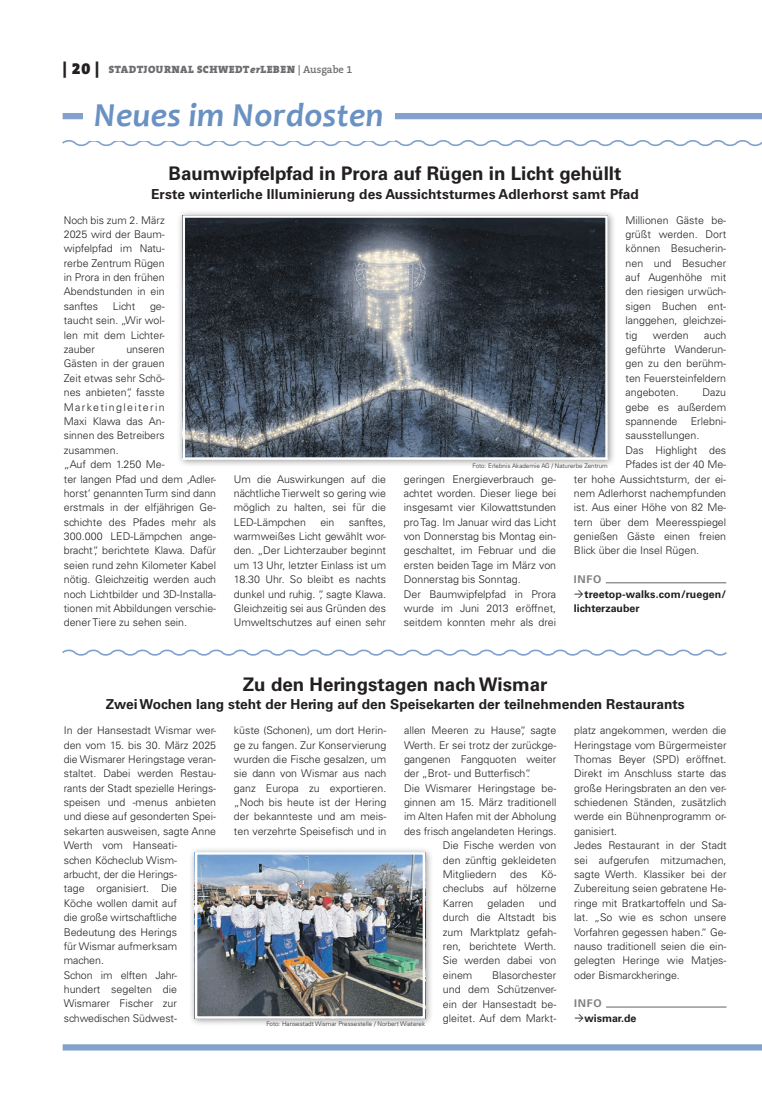
<style>
.page{position:relative;width:762px;height:1117px;background:#fff}
.page>*{position:absolute;margin:0;border:0;box-sizing:border-box;transform-origin:0 0}
.t1{font:italic 700 33.75px "Candara";letter-spacing:.01em;color:#6991c2}
.t2{font:700 18.75px "Univers";color:#231f20}
.t3{font:700 13.75px "Univers";color:#231f20}
.t4{font:300 10.62px/14.4px "Univers";color:#231f20;text-align:justify}
.t5{font:700 10.62px/14.4px "Univers";color:#231f20}
.t6{font:900 10.62px "The Serif B W9";letter-spacing:.045em;color:#6c6d70}
.t7{font:700 10.62px "Univers";letter-spacing:.07em;color:#808285}
.t8{font:300 6.25px "Univers";color:#231f20}
.s1{font-size:16.25px;color:#231f20}
.s2{font-style:italic}
.s3{font-family:"The Serif B W6";font-weight:600}
</style>
<div class="page">
<svg style="left:62px;top:649px;width:665px;height:7px"></svg>
<svg style="left:63px;top:1044px;width:699px;height:6px;background:#87a6cf"></svg>
<hr style="left:606px;top:582px;width:120px;height:1px;background:#808285">
<hr style="left:606px;top:1006px;width:120px;height:1px;background:#808285">
<div style="left:177px;top:209px;width:438px;height:258px;background:#231f20;opacity:.45"></div>
<img style="left:185px;top:218px;width:420px;height:238px">
<div style="left:182px;top:215px;width:426px;height:244px;border:2px solid #fff"></div>
<div style="left:189px;top:846px;width:244px;height:180px;background:#231f20;opacity:.45"></div>
<img style="left:198px;top:854px;width:224px;height:161px">
<div style="left:195px;top:851px;width:230px;height:167px;border:2px solid #fff"></div>
<svg style="left:62px;top:140px;width:700px;height:7px"></svg>
<div style="left:63px;top:113px;width:699px;height:6px;background:#82a2cd"></div>
<div style="left:83px;top:101px;width:311px;height:39px;background:#fff"></div>
<p class="t6" style="left:63px;top:63px;width:291px"><span class="s1">| 20 |</span> STADTJOURNAL SCHWEDT<span class="s2">er</span>LEBEN <span class="s3">| Ausgabe 1</span></p>
<h1 class="t1" style="left:94px;top:93px;width:291px">Neues im Nordosten</h1>
<h2 class="t2" style="left:168px;top:162px;width:454px">Baumwipfelpfad in Prora auf Rügen in Licht gehüllt</h2>
<p class="t3" style="left:151px;top:185px;width:489px">Erste winterliche Illuminierung des Aussichtsturmes Adlerhorst samt Pfad</p>
<p class="t4" style="left:64px;top:212px;width:102px">Noch bis zum 2. März 2025 wird der Baum&shy;wipfelpfad im Natu&shy;rerbe Zentrum Rügen in Prora in den frühen Abendstunden in ein sanftes</p>
<p class="t4" style="left:625px;top:212px;width:102px">Millionen Gäste be&shy;grüßt werden. Dort können Besucherin&shy;nen und Besucher auf Augenhöhe mit den riesigen urwüch&shy;sigen Buchen ent&shy;langgehen, gleichzei&shy;tig</p>
<p class="t4" style="left:113px;top:299px;width:24px">Licht</p>
<p class="t4" style="left:64px;top:299px;width:102px;text-indent:86px">ge&shy;taucht sein. „Wir wol&shy;len mit dem Lichter&shy;zauber</p>
<p class="t4" style="left:625px;top:327px;width:102px;text-indent:79px">auch geführte Wanderun&shy;gen zu den berühm&shy;ten Feuersteinfeldern angeboten.</p>
<p class="t4" style="left:653px;top:327px;width:37px">werden</p>
<p class="t4" style="left:64px;top:342px;width:154px;text-align:left;text-indent:63px">unseren<br>Gästen in der grauen<br>Zeit etwas sehr Schö-<br>nes anbieten“, fasste<br>Marketingleiterin<br>Maxi Klawa das An-<br>sinnen des Betreibers zusammen.<br>„Auf dem 1.250 Me-<br>ter langen Pfad und dem ‚Adler&shy;horst‘ genannten Turm sind dann erstmals in der elfjährigen Ge&shy;schichte des Pfades mehr als<br>300.000 LED-Lämpchen ange&shy;bracht“, berichtete Klawa. Dafür seien rund zehn Kilometer Kabel nötig. Gleichzeitig werden auch noch Lichtbilder und 3D-Installa&shy;tionen mit Abbildungen verschie&shy;dener Tiere zu sehen sein.</p>
<p class="t4" style="left:702px;top:385px;width:25px">Dazu</p>
<p class="t4" style="left:625px;top:399px;width:102px">gebe es außerdem</p>
<p class="t4" style="left:625px;top:414px;width:102px">spannende Erlebni-</p>
<p class="t4" style="left:625px;top:428px;width:75px">sausstellungen.</p>
<p class="t4" style="left:625px;top:442px;width:102px">Das Highlight des</p>
<p class="t4" style="left:625px;top:457px;width:102px">Pfades ist der 40 Me-</p>
<p class="t4" style="left:574px;top:471px;width:154px">ter hohe Aussichtsturm, der ei-</p>
<p class="t4" style="left:574px;top:486px;width:154px">nem Adlerhorst nachempfunden</p>
<p class="t4" style="left:574px;top:500px;width:154px">ist. Aus einer Höhe von 82 Me-</p>
<p class="t4" style="left:574px;top:514px;width:154px">tern über dem Meeresspiegel</p>
<p class="t4" style="left:574px;top:529px;width:154px">genießen Gäste einen freien</p>
<p class="t4" style="left:574px;top:543px;width:127px">Blick über die Insel Rügen.</p>
<p class="t7" style="left:574px;top:573px;width:29px">INFO</p>
<p class="t5" style="left:574px;top:586px;width:154px;text-indent:11px">treetop-walks.com/ruegen/ lichterzauber</p>
<p class="t8" style="left:472px;top:461px;width:137px">Foto: Erlebnis Akademie AG / Naturerbe Zentrum</p>
<p class="t4" style="left:234px;top:471px;width:154px">Um die Auswirkungen auf die nächtliche Tierwelt so gering wie möglich zu halten, sei für die LED-Lämpchen</p>
<p class="t4" style="left:404px;top:471px;width:154px;text-align:left">geringen Energieverbrauch ge&shy;achtet worden. Dieser liege bei insgesamt vier Kilowattstunden pro Tag. Im Januar wird das Licht von Donnerstag bis Montag ein&shy;geschaltet, im Februar und die ersten beiden Tage im März von<br>Donnerstag bis Sonntag.<br>Der Baumwipfelpfad in Prora wurde im Juni 2013 eröffnet, seitdem konnten mehr als drei</p>
<p class="t4" style="left:234px;top:514px;width:154px;text-indent:115px">sanftes, warmweißes Licht gewählt wor&shy;den. „Der Lichterzauber beginnt um 13 Uhr, letzter Einlass ist um 18.30 Uhr. So bleibt es nachts dunkel und ruhig. “, sagte Klawa.<br>Gleichzeitig sei aus Gründen des Umweltschutzes auf einen sehr</p>
<p class="t4" style="left:320px;top:514px;width:16px">ein</p>
<h2 class="t2" style="left:243px;top:672px;width:306px">Zu den Heringstagen nach Wismar</h2>
<p class="t3" style="left:106px;top:696px;width:580px">Zwei Wochen lang steht der Hering auf den Speisekarten der teilnehmenden Restaurants</p>
<p class="t4" style="left:64px;top:723px;width:154px;text-align:left">In der Hansestadt Wismar wer&shy;den vom 15. bis 30. März 2025 die Wismarer Heringstage veran&shy;staltet. Dabei werden Restau&shy;rants der Stadt spezielle Herings&shy;speisen und -menus anbieten und diese auf gesonderten Spei&shy;sekarten ausweisen, sagte Anne<br>Werth vom Hanseati-<br>schen Köcheclub Wism&shy;arbucht, der die Herings-<br>tage organisiert. Die<br>Köche wollen damit auf<br>die große wirtschaftliche<br>Bedeutung des Herings<br>für Wismar aufmerksam machen.<br>Schon im elften Jahr&shy;hundert segelten die<br>Wismarer Fischer zur schwedischen Südwest-</p>
<p class="t4" style="left:234px;top:723px;width:154px">küste (Schonen), um dort Herin&shy;ge zu fangen. Zur Konservierung wurden die Fische gesalzen, um sie dann von Wismar aus nach ganz Europa zu exportieren. „Noch bis heute ist der Hering der bekannteste und am meis&shy;ten verzehrte Speisefisch und in</p>
<p class="t4" style="left:404px;top:723px;width:154px">allen Meeren zu Hause“, sagte</p>
<p class="t4" style="left:574px;top:723px;width:154px;text-align:left">platz angekommen, werden die<br>Heringstage vom Bürgermeister<br>Thomas Beyer (SPD) eröffnet.<br>Direkt im Anschluss starte das große Heringsbraten an den ver&shy;schiedenen Ständen, zusätzlich werde ein Bühnenprogramm or&shy;ganisiert.<br>Jedes Restaurant in der Stadt sei aufgerufen mitzumachen, sagte Werth. Klassiker bei der<br>Zubereitung seien gebratene He&shy;ringe mit Bratkartoffeln und Sa&shy;lat. „So wie es schon unsere<br>Vorfahren gegessen haben.“ Ge&shy;nauso traditionell seien die ein&shy;gelegten Heringe wie Matjes&shy;oder Bismarckheringe.</p>
<p class="t7" style="left:574px;top:997px;width:29px">INFO</p>
<p class="t5" style="left:584px;top:1010px;width:54px">wismar.de</p>
<p class="t4" style="left:404px;top:737px;width:154px">Werth. Er sei trotz der zurückge-</p>
<p class="t4" style="left:404px;top:751px;width:154px">gangenen Fangquoten weiter</p>
<p class="t4" style="left:404px;top:766px;width:129px">der „Brot- und Butterfisch“.</p>
<p class="t4" style="left:404px;top:780px;width:154px">Die Wismarer Heringstage be-</p>
<p class="t4" style="left:404px;top:795px;width:154px">ginnen am 15. März traditionell</p>
<p class="t4" style="left:404px;top:809px;width:154px">im Alten Hafen mit der Abholung</p>
<p class="t4" style="left:404px;top:823px;width:154px">des frisch angelandeten Herings.</p>
<p class="t4" style="left:443px;top:838px;width:115px">Die Fische werden von</p>
<p class="t4" style="left:443px;top:852px;width:115px">den zünftig gekleideten</p>
<p class="t4" style="left:443px;top:866px;width:55px">Mitgliedern</p>
<p class="t4" style="left:510px;top:866px;width:19px">des</p>
<p class="t4" style="left:443px;top:866px;width:115px;text-indent:98px">Kö&shy;checlubs auf hölzerne Karren</p>
<p class="t4" style="left:443px;top:895px;width:115px;text-indent:96px">und durch die Altstadt bis zum Marktplatz gefah&shy;ren, berichtete Werth.<br>Sie werden dabei von einem</p>
<p class="t4" style="left:487px;top:895px;width:39px">geladen</p>
<p class="t4" style="left:443px;top:967px;width:115px;text-indent:49px">Blasorchester und dem Schützenver&shy;ein der Hansestadt be&shy;gleitet. Auf dem Markt-</p>
<p class="t8" style="left:266px;top:1020px;width:160px">Foto: Hansestadt Wismar Pressestelle / Norbert Wiaterek</p>
</div>
